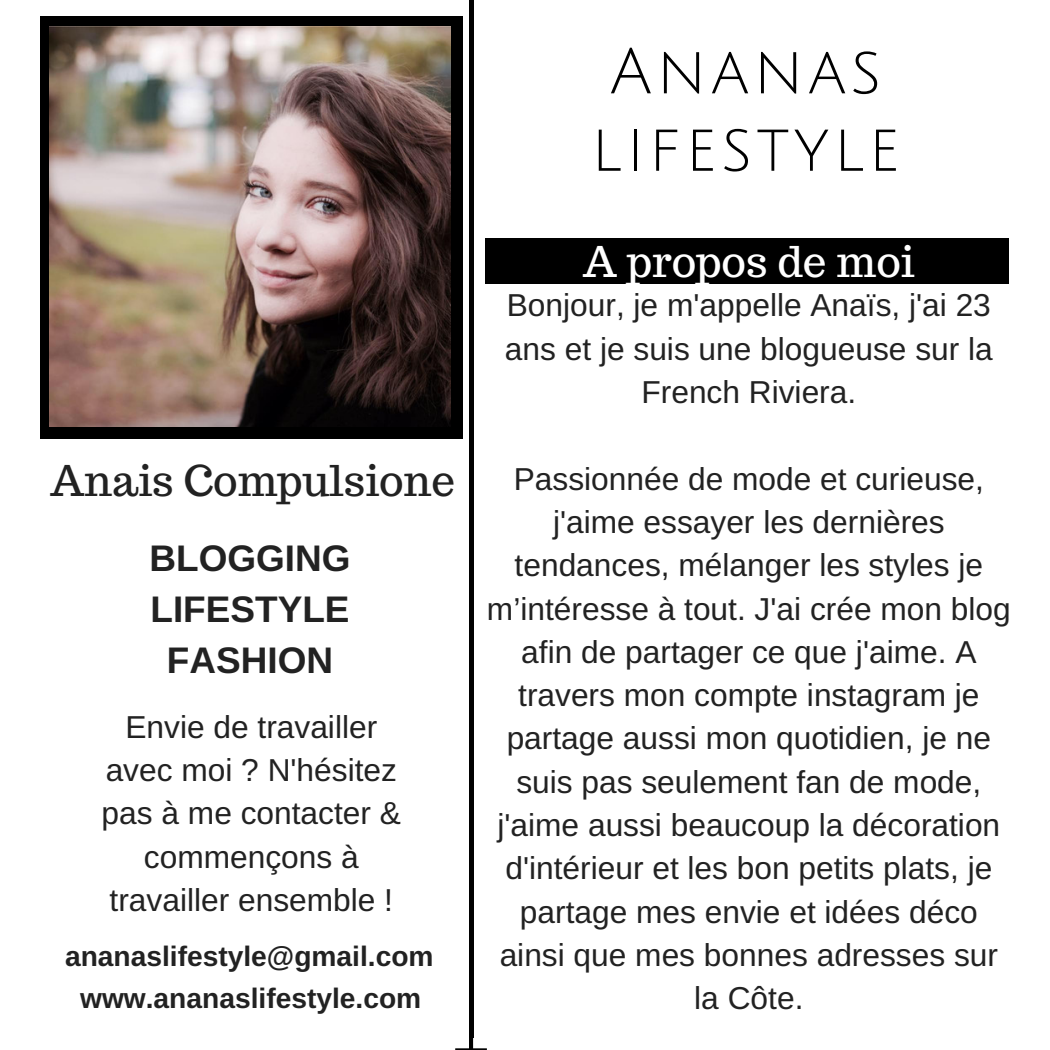
<style>
.page{position:relative;width:1050px;height:1050px;background:#fff}
.page>*{position:absolute;margin:0;border:0;box-sizing:border-box;transform-origin:0 0}
.t1{font:63.35px/77.4px "Julius Sans One";letter-spacing:.07em;color:#000}
.t2{font:42.35px "Trocchi";color:#222}
.t3{font:42.35px "Trocchi";color:#fff}
.t4{font:700 36.93px/51.1px "Arimo";color:#222;text-align:center}
.t5{font:31.68px/43.4px "Arimo";color:#222;text-align:center}
.t6{font:700 28.18px/42px "Arimo";color:#222;text-align:center}
</style>
<div class="page">
<div style="left:450px;top:426px;width:13px;height:13px;background:#000"></div>
<div style="left:40px;top:28px;width:13px;height:399px;background:#000"></div>
<div style="left:40px;top:426px;width:13px;height:13px;background:#000"></div>
<div style="left:450px;top:28px;width:13px;height:399px;background:#000"></div>
<div style="left:52px;top:426px;width:399px;height:13px;background:#000"></div>
<div style="left:450px;top:16px;width:13px;height:13px;background:#000"></div>
<div style="left:40px;top:16px;width:13px;height:13px;background:#000"></div>
<div style="left:52px;top:16px;width:399px;height:13px;background:#000"></div>
<img style="left:50px;top:26px;width:400px;height:401px">
<div style="left:486px;top:238px;width:523px;height:46px;background:#000"></div>
<hr style="left:469px;top:0;width:4px;height:1038px;background:#010101">
<svg style="left:455px;top:1037px;width:32px;height:13px"></svg>
<h2 class="t2" style="left:50px;top:453px;width:407px">Anais Compulsione</h2>
<p class="t4" style="left:149px;top:533px;width:203px">BLOGGING<br>LIFESTYLE<br>FASHION</p>
<p class="t5" style="left:102px;top:705px;width:301px">Envie de travailler avec moi ? N'hésitez pas à me contacter &amp; commençons à travailler ensemble !</p>
<p class="t6" style="left:65px;top:935px;width:370px">ananaslifestyle@gmail.com www.ananaslifestyle.com</p>
<h1 class="t1" style="left:591px;top:35px;width:310px">Ananas lifestyle</h1>
<h2 class="t3" style="left:583px;top:234px;width:333px">A propos de moi</h2>
<p class="t5" style="left:505px;top:284px;width:489px">Bonjour, je m'appelle Anaïs, j'ai 23 ans et je suis une blogueuse sur la<br>French Riviera.</p>
<p class="t5" style="left:487px;top:457px;width:525px">Passionnée de mode et curieuse, j'aime essayer les dernières tendances, mélanger les styles je m’intéresse à tout. J'ai crée mon blog afin de partager ce que j'aime. A travers mon compte instagram je partage aussi mon quotidien, je ne suis pas seulement fan de mode, j'aime aussi beaucoup la décoration d'intérieur et les bon petits plats, je partage mes envie et idées déco ainsi que mes bonnes adresses sur la Côte.</p>
</div>
